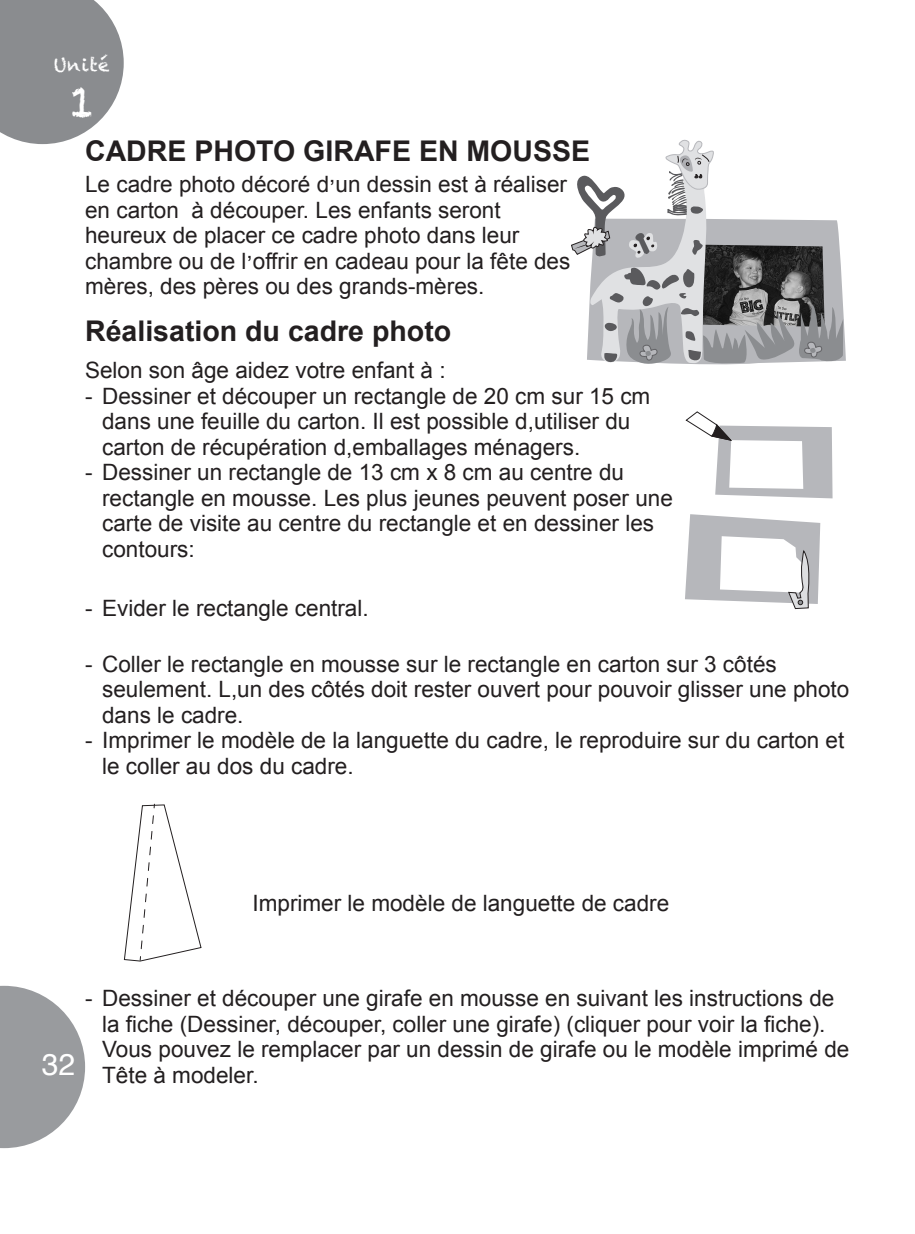
<style>
.page{position:relative;width:915px;height:1234px;background:#fff}
.page>*{position:absolute;margin:0;border:0;box-sizing:border-box;transform-origin:0 0}
.t1{font:42.6px "Chalkduster";color:#fff}
.t2{font:30px "Helvetica";color:#fff}
.t3{font:700 28.5px "Arial";color:#231f20}
.t4{font:22.5px/25.5px "Arial";color:#231f20}
.t5{font:18px "Chalkduster";letter-spacing:.045em;color:#fff}
.t6{font:18px "Myriad Pro";color:#231f20}
</style>
<div class="page">
<svg style="left:0;top:0;width:124px;height:144px;background:#97989b"></svg>
<svg style="left:0;top:985px;width:85px;height:162px"></svg>
<svg style="left:571px;top:139px;width:274px;height:226px"></svg>
<svg style="left:685px;top:411px;width:147px;height:87px"></svg>
<svg style="left:685px;top:514px;width:135px;height:95px"></svg>
<svg style="left:123px;top:803px;width:79px;height:158px"></svg>
<p class="t5" style="left:54px;top:54px;width:58px">Unité</p>
<p class="t1" style="left:69px;top:77px;width:27px">1</p>
<p class="t3" style="left:85px;top:132px;width:506px">CADRE PHOTO GIRAFE EN MOUSSE</p>
<p class="t4" style="left:85px;top:172px;width:483px">Le cadre photo décoré d un dessin est à réaliser</p>
<p class="t4" style="left:85px;top:156px;width:417px;line-height:36px;text-indent:244px">,<br>en carton à découper. Les enfants seront</p>
<p class="t4" style="left:85px;top:223px;width:486px">heureux de placer ce cadre photo dans leur chambre ou de l offrir en cadeau pour la fête des</p>
<p class="t4" style="left:85px;top:232px;width:400px;line-height:36px;text-indent:161px">,<br>mères, des pères ou des grands-mères.</p>
<p class="t3" style="left:85px;top:312px;width:367px">Réalisation du cadre photo</p>
<p class="t6" style="left:193px;top:321px;width:20px">32</p>
<p class="t4" style="left:85px;top:357px;width:362px">Selon son âge aidez votre enfant à :</p>
<p class="t4" style="left:102px;top:383px;width:549px;text-indent:-17px">- Dessiner et découper un rectangle de 20 cm sur 15 cm dans une feuille du carton. Il est possible d,utiliser du carton de récupération d,emballages ménagers.</p>
<p class="t4" style="left:102px;top:459px;width:572px;text-indent:-17px">- Dessiner un rectangle de 13 cm x 8 cm au centre du rectangle en mousse. Les plus jeunes peuvent poser une carte de visite au centre du rectangle et en dessiner les contours:</p>
<p class="t4" style="left:85px;top:595px;width:285px">- Evider le rectangle central.</p>
<p class="t4" style="left:102px;top:651px;width:748px;text-indent:-17px">- Coller le rectangle en mousse sur le rectangle en carton sur 3 côtés seulement. L,un des côtés doit rester ouvert pour pouvoir glisser une photo dans le cadre.</p>
<p class="t4" style="left:102px;top:727px;width:743px;text-indent:-17px">- Imprimer le modèle de la languette du cadre, le reproduire sur du carton et le coller au dos du cadre.</p>
<p class="t4" style="left:252px;top:890px;width:418px">Imprimer le modèle de languette de cadre</p>
<h2 class="t2" style="left:42px;top:1041px;width:35px">32</h2>
<p class="t4" style="left:102px;top:985px;width:748px;text-indent:-17px">- Dessiner et découper une girafe en mousse en suivant les instructions de la fiche (Dessiner, découper, coller une girafe) (cliquer pour voir la fiche).<br>Vous pouvez le remplacer par un dessin de girafe ou le modèle imprimé de Tête à modeler.</p>
</div>
